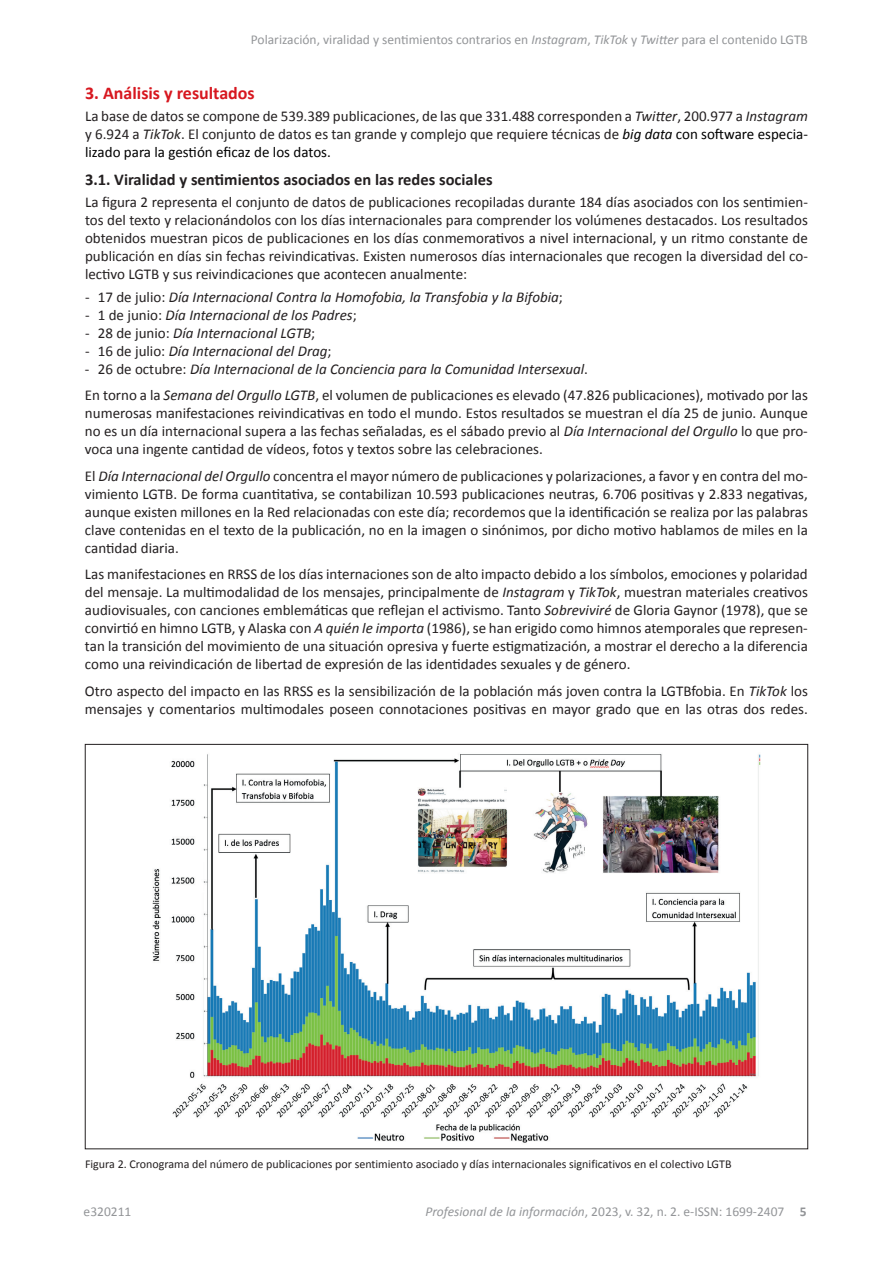
<style>
.page{position:relative;width:893px;height:1263px;background:#fff}
.page>*{position:absolute;margin:0;border:0;box-sizing:border-box;transform-origin:0 0}
.t1{font:700 18px "Calibri";color:#d7171f}
.t2{font:700 16.5px "Calibri";color:#231f20}
.t3{font:15px/18px "Calibri";color:#231f20;text-align:justify}
.t4{font:italic 15px "Calibri";color:#231f20}
.t5{font:13.5px "Calibri";color:#939598}
.t6{font:12px "Calibri";color:#231f20}
.s1{font-style:italic}
.s2{font-style:italic;color:#000001}
.s3{color:#000001}
.s4{font-style:normal}
.s5{font-weight:700}
</style>
<div class="page">
<img style="left:152px;top:754px;width:609px;height:389px">
<p class="t5" style="left:251px;top:31px;width:558px">Polarización, viralidad y sentimientos contrarios en <span class="s1">Instagram</span>, <span class="s1">TikTok</span> y <span class="s1">Twitter</span> para el contenido LGTB</p>
<p class="t1" style="left:85px;top:81px;width:171px">3. Análisis y resultados</p>
<p class="t3" style="left:85px;top:106px;width:724px">La base de datos se compone de 539.389 publicaciones, de las que 331.488 corresponden a <span class="s1">Twitter</span>, 200.977 a <span class="s1">Instagram </span>y 6.924 a <span class="s1">TikTok</span>. El conjunto de datos es tan grande y complejo que requiere técnicas de <span class="s2">big data</span> <span class="s3">con software especia&shy;lizado para la gestión eficaz de los datos.</span></p>
<p class="t2" style="left:85px;top:169px;width:409px">3.1. Viralidad y sentimientos asociados en las redes sociales</p>
<p class="t3" style="left:85px;top:193px;width:724px">La figura 2 representa el conjunto de datos de publicaciones recopiladas durante 184 días asociados con los sentimien&shy;tos del texto y relacionándolos con los días internacionales para comprender los volúmenes destacados. Los resultados obtenidos muestran picos de publicaciones en los días conmemorativos a nivel internacional, y un ritmo constante de publicación en días sin fechas reivindicativas. Existen numerosos días internacionales que recogen la diversidad del co&shy;lectivo LGTB y sus reivindicaciones que acontecen anualmente:</p>
<p class="t4" style="left:85px;top:287px;width:479px"><span class="s4">- 17 de julio:</span> Día Internacional Contra la Homofobia, la Transfobia y la Bifobia<span class="s4">;</span></p>
<p class="t4" style="left:85px;top:305px;width:273px"><span class="s4">- 1 de junio:</span> Día Internacional de los Padres<span class="s4">;</span></p>
<p class="t4" style="left:85px;top:323px;width:232px"><span class="s4">- 28 de junio:</span> Día Internacional LGTB<span class="s4">;</span></p>
<p class="t4" style="left:85px;top:341px;width:248px"><span class="s4">- 16 de julio:</span> Día Internacional del Drag<span class="s4">;</span></p>
<p class="t3" style="left:85px;top:355px;width:724px;line-height:26.5px">- 26 de octubre: <span class="s1">Día Internacional de la Conciencia para la Comunidad Intersexual</span>.<br>En torno a la <span class="s1">Semana del Orgullo LGTB</span>, el volumen de publicaciones es elevado (47.826 publicaciones), motivado por las</p>
<p class="t3" style="left:85px;top:403px;width:724px">numerosas manifestaciones reivindicativas en todo el mundo. Estos resultados se muestran el día 25 de junio. Aunque no es un día internacional supera a las fechas señaladas, es el sábado previo al <span class="s1">Día Internacional del Orgullo</span> lo que pro&shy;voca una ingente cantidad de vídeos, fotos y textos sobre las celebraciones.</p>
<p class="t3" style="left:85px;top:466px;width:724px">El <span class="s1">Día Internacional del Orgullo</span> concentra el mayor número de publicaciones y polarizaciones, a favor y en contra del mo&shy;vimiento LGTB. De forma cuantitativa, se contabilizan 10.593 publicaciones neutras, 6.706 positivas y 2.833 negativas, aunque existen millones en la Red relacionadas con este día; recordemos que la identificación se realiza por las palabras clave contenidas en el texto de la publicación, no en la imagen o sinónimos, por dicho motivo hablamos de miles en la cantidad diaria.</p>
<p class="t3" style="left:85px;top:564px;width:724px">Las manifestaciones en RRSS de los días internaciones son de alto impacto debido a los símbolos, emociones y polaridad del mensaje. La multimodalidad de los mensajes, principalmente de <span class="s1">Instagram</span> y <span class="s1">TikTok</span>, muestran materiales creativos audiovisuales, con canciones emblemáticas que reflejan el activismo. Tanto <span class="s1">Sobreviviré</span> de Gloria Gaynor (1978), que se convirtió en himno LGTB, y Alaska con <span class="s1">A quién le importa</span> (1986), se han erigido como himnos atemporales que represen&shy;tan la transición del movimiento de una situación opresiva y fuerte estigmatización, a mostrar el derecho a la diferencia como una reivindicación de libertad de expresión de las identidades sexuales y de género.</p>
<p class="t3" style="left:85px;top:681px;width:724px">Otro aspecto del impacto en las RRSS es la sensibilización de la población más joven contra la LGTBfobia. En <span class="s1">TikTok</span> los mensajes y comentarios multimodales poseen connotaciones positivas en mayor grado que en las otras dos redes.</p>
<p class="t6" style="left:85px;top:1156px;width:648px">Figura 2. Cronograma del número de publicaciones por sentimiento asociado y días internacionales significativos en el colectivo LGTB</p>
<p class="t5" style="left:84px;top:1203px;width:49px">e320211</p>
<p class="t5" style="left:425px;top:1203px;width:383px"><span class="s1">Profesional de la información</span>, 2023, v. 32, n. 2. e-ISSN: 1699-2407 <span class="s5">5</span></p>
</div>
